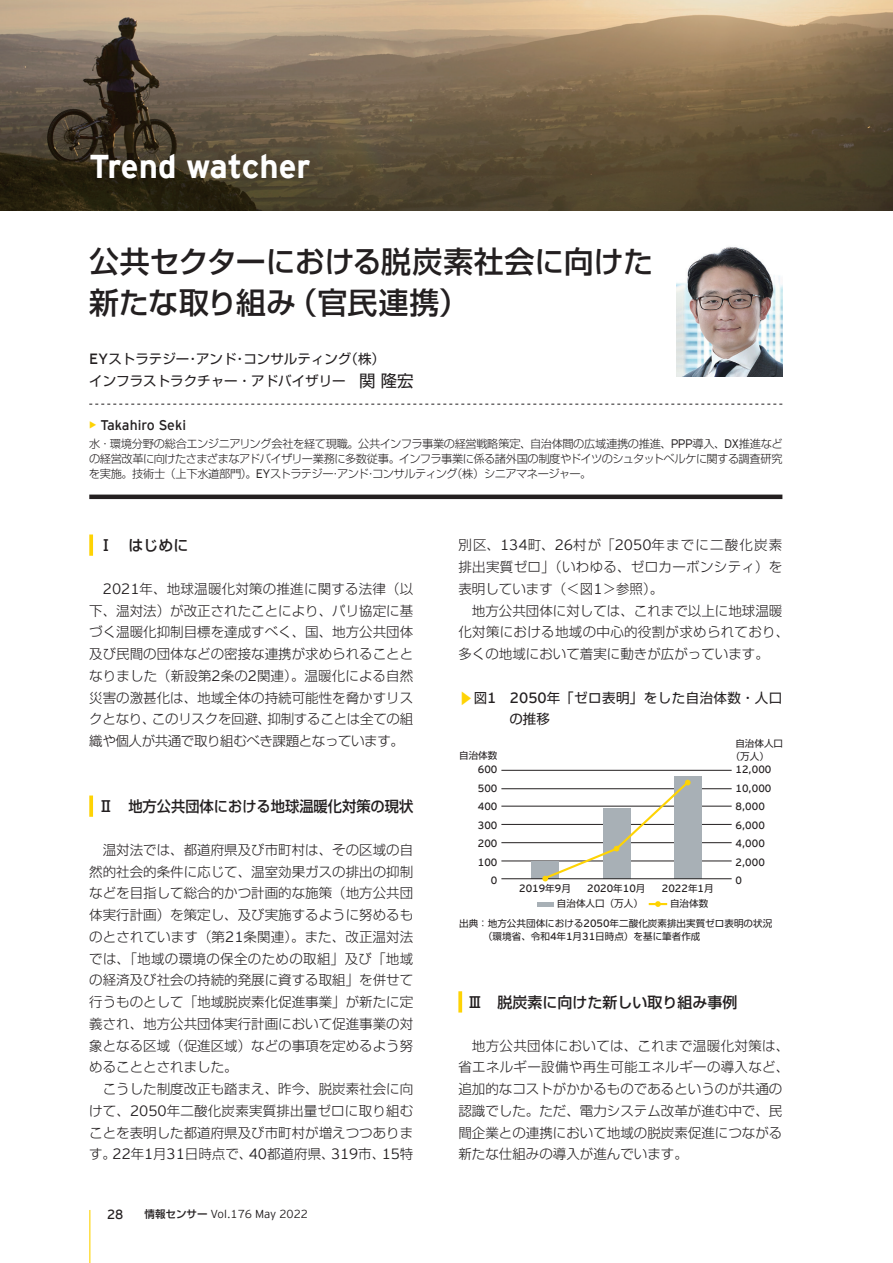
<style>
.page{position:relative;width:893px;height:1263px;background:#fff}
.page>*{position:absolute;margin:0;border:0;box-sizing:border-box;transform-origin:0 0}
.t1{font:700 33px "EY Interstate";color:#fff}
.t2{font:500 30px/40.8px "Shin Go Pro";letter-spacing:-.01em;color:#231f20}
.t3{font:500 15px "Shin Go Pro";color:#231f20}
.t4{font:13.95px "EY Interstate";color:#231f20}
.t5{font:300 13.5px/21.8px "Shin Go Pro";color:#231f20;text-align:justify}
.t6{font:13.5px/22.5px "Shin Go Pro";color:#231f20}
.t7{font:13.5px/21px "Shin Go Pro";letter-spacing:.03em;color:#231f20}
.t8{font:300 11.55px "EY Interstate";color:#231f20}
.t9{font:300 11.25px/15px "Shin Go Pro";letter-spacing:-.05em;color:#231f20;text-align:justify}
.t10{font:10.5px/18.5px "EY Interstate";color:#231f20;text-align:right}
.t11{font:9.6px/12.8px "Shin Go Pro";color:#231f20}
.s1{font-family:"EY Interstate";font-weight:300;font-size:14.85px}
.s2{font-size:16.5px}
.s3{font-weight:700;color:#fed304}
.s4{font-family:"EY Interstate";font-size:12.3px}
.s5{font-family:"EY Interstate";font-size:14.85px}
.s6{font-size:13.2px}
.s7{font-family:"Shin Go Pro";font-size:10.5px}
.s8{font-family:"Shin Go Pro";font-weight:500;font-size:10.5px}
.s9{font-size:14.85px;color:#fed304}
.s10{font-family:"Shin Go Pro";font-size:9.6px}
.s11{font-family:"EY Interstate";font-size:10.5px}
</style>
<div class="page">
<img style="left:0;top:0;width:893px;height:210px">
<svg style="left:89px;top:795px;width:4px;height:22px"></svg>
<svg style="left:458px;top:991px;width:4px;height:21px"></svg>
<svg style="left:89px;top:534px;width:4px;height:22px"></svg>
<svg style="left:89px;top:404px;width:693px;height:1px"></svg>
<hr style="left:89px;top:495px;width:693px;height:4px;background:#231f20">
<img style="left:676px;top:246px;width:106px;height:130px">
<hr style="left:501px;top:770px;width:231px;height:1px;background:#231f20">
<hr style="left:501px;top:788px;width:231px;height:1px;background:#231f20">
<hr style="left:501px;top:806px;width:231px;height:1px;background:#231f20">
<hr style="left:501px;top:824px;width:231px;height:1px;background:#231f20">
<hr style="left:501px;top:842px;width:231px;height:1px;background:#231f20">
<hr style="left:501px;top:861px;width:231px;height:1px;background:#231f20">
<div style="left:674px;top:776px;width:28px;height:103px;background:#a8b0b6"></div>
<div style="left:531px;top:861px;width:28px;height:18px;background:#a8b0b6"></div>
<hr style="left:501px;top:878px;width:231px;height:1px;background:#231f20">
<hr style="left:537px;top:902px;width:17px;height:4px;background:#a8b0b6">
<svg style="left:542px;top:779px;width:149px;height:102px"></svg>
<svg style="left:649px;top:901px;width:18px;height:6px"></svg>
<hr style="left:89px;top:1210px;width:1px;height:53px;background:#fed304">
<h1 class="t1" style="left:89px;top:148px;width:223px">Trend watcher</h1>
<h2 class="t2" style="left:89px;top:238px;width:565px">公共セクターにおける脱炭素社会に向けた新たな取り組み（官民連携）</h2>
<p class="t6" style="left:89px;top:346px;width:326px"><span class="s1">EY</span>ストラテジー・アンド・コンサルティング（株）<br>インフラストラクチャー・アドバイザリー　<span class="s2">関隆宏</span></p>
<p class="t4" style="left:89px;top:417px;width:98px"><span class="s3">•</span> Takahiro Seki</p>
<p class="t9" style="left:89px;top:435px;width:695px">水・環境分野の総合エンジニアリング会社を経て現職。公共インフラ事業の経営戦略策定、自治体間の広域連携の推進、<span class="s4">PPP</span>導入、<span class="s4">DX</span>推進などの経営改革に向けたさまざまなアドバイザリー業務に多数従事。インフラ事業に係る諸外国の制度やドイツのシュタットベルケに関する調査研究を実施。技術士（上下水道部門）。<span class="s4">EY</span>ストラテジー・アンド・コンサルティング（株）シニアマネージャー。</p>
<p class="t3" style="left:98px;top:533px;width:91px">Ⅰ　はじめに</p>
<p class="t5" style="left:89px;top:576px;width:326px;text-indent:14px"><span class="s5">2021</span>年、地球温暖化対策の推進に関する法律（以下、温対法）が改正されたことにより、パリ協定に基づく温暖化抑制目標を達成すべく、国、地方公共団体及び民間の団体などの密接な連携が求められることとなりました（新設第<span class="s5">2</span>条の<span class="s5">2</span>関連）。温暖化による自然災害の激甚化は、地域全体の持続可能性を脅かすリスクとなり、このリスクを回避、抑制することは全ての組織や個人が共通で取り組むべき課題となっています。</p>
<p class="t3" style="left:98px;top:794px;width:316px">Ⅱ　地方公共団体における地球温暖化対策の現状</p>
<p class="t5" style="left:89px;top:837px;width:326px;text-indent:14px">温対法では、都道府県及び市町村は、その区域の自然的社会的条件に応じて、温室効果ガスの排出の抑制などを目指して総合的かつ計画的な施策（地方公共団体実行計画）を策定し、及び実施するように努めるものとされています（第<span class="s5">21</span>条関連）。また、改正温対法では、「地域の環境の保全のための取組」及び「地域の経済及び社会の持続的発展に資する取組」を併せて行うものとして「地域脱炭素化促進事業」が新たに定義され、地方公共団体実行計画において促進事業の対象となる区域（促進区域）などの事項を定めるよう努めることとされました。</p>
<p class="t5" style="left:89px;top:1076px;width:326px;text-indent:14px">こうした制度改正も踏まえ、昨今、脱炭素社会に向けて、<span class="s5">2050</span>年二酸化炭素実質排出量ゼロに取り組むことを表明した都道府県及び市町村が増えつつあります。<span class="s5">22</span>年<span class="s5">1</span>月<span class="s5">31</span>日時点で、<span class="s5">40</span>都道府県、<span class="s5">319</span>市、<span class="s5">15</span>特</p>
<p class="t8" style="left:107px;top:1208px;width:202px"><span class="s6">28</span><span class="s7">　　</span><span class="s8">情報センサー</span> Vol.176 May 2022</p>
<p class="t5" style="left:458px;top:533px;width:325px">別区、<span class="s5">134</span>町、<span class="s5">26</span>村が「<span class="s5">2050</span>年までに二酸化炭素排出実質ゼロ」（いわゆる、ゼロカーボンシティ）を表明しています（＜図<span class="s5">1</span>＞参照）。</p>
<p class="t5" style="left:458px;top:598px;width:332px;text-align:left;text-indent:14px">地方公共団体に対しては、これまで以上に地球温暖化対策における地域の中心的役割が求められており、多くの地域において着実に動きが広がっています。</p>
<p class="t7" style="left:509px;top:686px;width:274px;text-indent:-51px"><span class="s9">▶</span>図<span class="s1">1 2050</span>年「ゼロ表明」をした自治体数・人口の推移</p>
<p class="t11" style="left:459px;top:748px;width:40px">自治体数</p>
<p class="t10" style="left:478px;top:760px;width:21px">600<br>500<br>400<br>300<br>200<br>100<br>0</p>
<p class="t10" style="left:735px;top:760px;width:37px;text-align:left">12,000<br>10,000<br>8,000<br>6,000<br>4,000<br>2,000<br>0</p>
<p class="t11" style="left:731px;top:736px;width:54px;text-indent:5px">自治体人口（万人）</p>
<p class="t10" style="left:519px;top:879px;width:53px">2019<span class="s10">年</span>9<span class="s10">月</span></p>
<p class="t10" style="left:587px;top:879px;width:60px">2020<span class="s10">年</span>10<span class="s10">月</span></p>
<p class="t10" style="left:662px;top:879px;width:53px">2022<span class="s10">年</span>1<span class="s10">月</span></p>
<p class="t11" style="left:459px;top:916px;width:315px">出典：地方公共団体における<span class="s11">2050</span>年二酸化炭素排出実質ゼロ表明の状況　　　（環境省、令和<span class="s11">4</span>年<span class="s11">1</span>月<span class="s11">31</span>日時点）を基に筆者作成</p>
<p class="t11" style="left:557px;top:896px;width:88px">自治体人口（万人）</p>
<p class="t11" style="left:670px;top:896px;width:40px">自治体数</p>
<p class="t3" style="left:467px;top:989px;width:271px">Ⅲ　脱炭素に向けた新しい取り組み事例</p>
<p class="t5" style="left:458px;top:1033px;width:332px;text-align:left;text-indent:14px">地方公共団体においては、これまで温暖化対策は、省エネルギー設備や再生可能エネルギーの導入など、追加的なコストがかかるものであるというのが共通の認識でした。ただ、電力システム改革が進む中で、民間企業との連携において地域の脱炭素促進につながる新たな仕組みの導入が進んでいます。</p>
</div>
